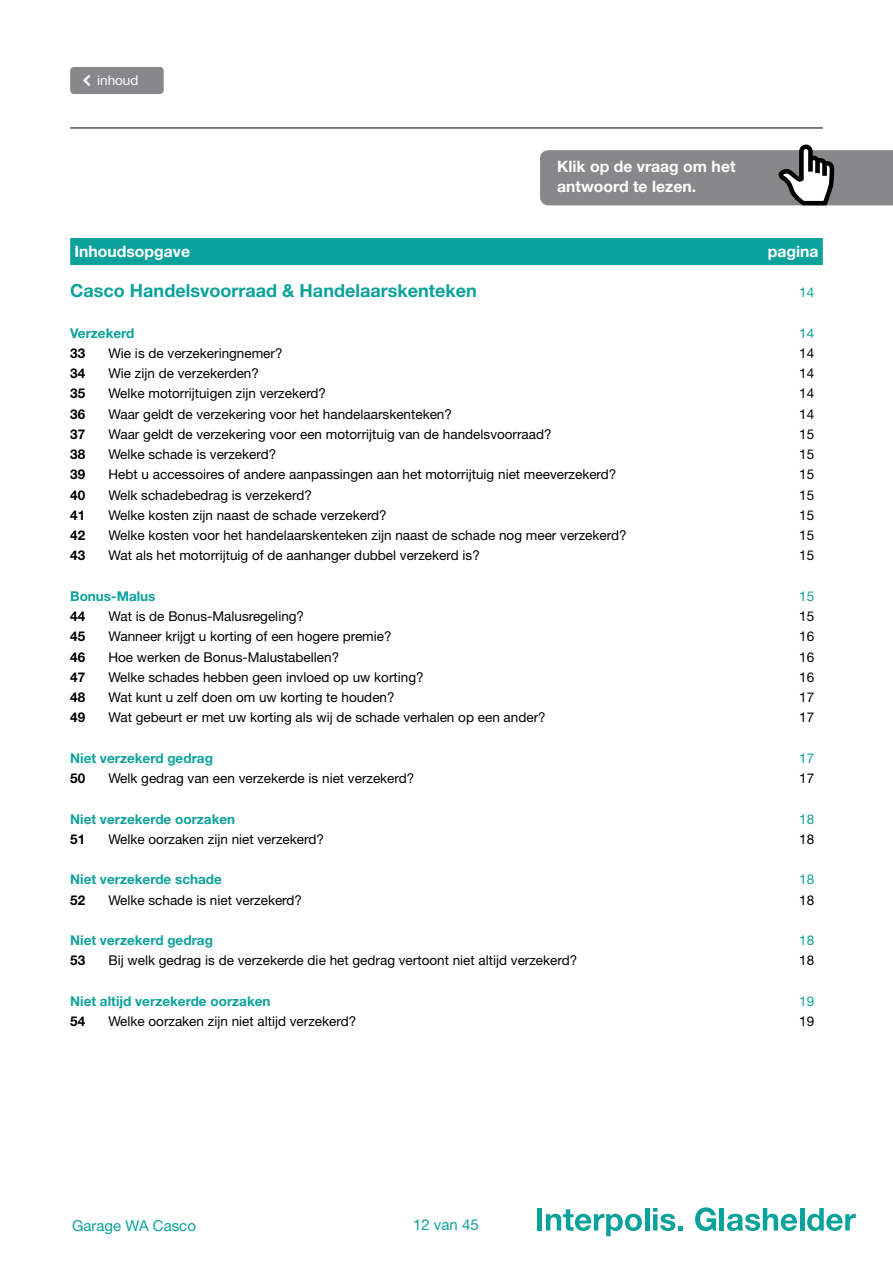
<style>
.page{position:relative;width:893px;height:1263px;background:#fff}
.page>*{position:absolute;margin:0;border:0;box-sizing:border-box;transform-origin:0 0}
.t1{font:700 18px "Helvetica Neue LT Std";color:#0ba29c}
.t2{font:700 15.75px/20.2px "Helvetica Neue LT Std";color:#fff}
.t3{font:15px "Helvetica Neue LT Std";color:#0ba29c}
.t4{font:13.5px "Helvetica Neue LT Std";color:#000}
.t5{font:700 13.5px "Helvetica Neue LT Std";color:#0ba29c}
.t6{font:700 13.5px "Helvetica Neue LT Std";color:#000}
.t7{font:13.5px "Helvetica Neue LT Std";color:#0ba29c}
.t8{font:13.5px "Helvetica Neue LT Std";color:#fff}
</style>
<div class="page">
<hr style="left:70px;top:128px;width:753px;height:1px;background:#000">
<div style="left:537px;top:1208px;width:5px;height:22px;background:#0ba29c"></div>
<svg style="left:546px;top:1209px;width:96px;height:27px"></svg>
<hr style="left:645px;top:1208px;width:4px;height:22px;background:#0ba29c">
<svg style="left:653px;top:1208px;width:30px;height:23px"></svg>
<svg style="left:695px;top:1207px;width:21px;height:24px"></svg>
<hr style="left:720px;top:1208px;width:4px;height:22px;background:#0ba29c">
<svg style="left:727px;top:1208px;width:70px;height:23px"></svg>
<hr style="left:800px;top:1208px;width:4px;height:22px;background:#0ba29c">
<svg style="left:807px;top:1208px;width:49px;height:23px"></svg>
<div style="left:70px;top:67px;width:94px;height:27px;background:#87888a"></div>
<svg style="left:540px;top:145px;width:353px;height:60px;background:#909193"></svg>
<div style="left:70px;top:238px;width:753px;height:27px;background:#0ba29c"></div>
<p class="t8" style="left:97px;top:72px;width:43px">inhoud</p>
<p class="t2" style="left:557px;top:156px;width:180px">Klik op de vraag om het antwoord te lezen.</p>
<p class="t2" style="left:74px;top:240px;width:117px">Inhoudsopgave</p>
<p class="t2" style="left:768px;top:240px;width:52px">pagina</p>
<h1 class="t1" style="left:70px;top:279px;width:408px">Casco Handelsvoorraad &amp; Handelaarskenteken</h1>
<p class="t7" style="left:799px;top:284px;width:17px">14</p>
<p class="t5" style="left:70px;top:324px;width:66px">Verzekerd</p>
<p class="t7" style="left:799px;top:325px;width:17px">14</p>
<p class="t6" style="left:70px;top:345px;width:17px">33</p>
<p class="t4" style="left:108px;top:345px;width:176px">Wie is de verzekeringnemer?</p>
<p class="t4" style="left:799px;top:345px;width:17px">14</p>
<p class="t6" style="left:70px;top:365px;width:17px">34</p>
<p class="t4" style="left:108px;top:365px;width:152px">Wie zijn de verzekerden?</p>
<p class="t4" style="left:799px;top:365px;width:17px">14</p>
<p class="t6" style="left:70px;top:385px;width:17px">35</p>
<p class="t4" style="left:108px;top:385px;width:219px">Welke motorrijtuigen zijn verzekerd?</p>
<p class="t4" style="left:799px;top:385px;width:17px">14</p>
<p class="t6" style="left:70px;top:405px;width:17px">36</p>
<p class="t4" style="left:108px;top:406px;width:345px">Waar geldt de verzekering voor het handelaarskenteken?</p>
<p class="t4" style="left:799px;top:406px;width:17px">14</p>
<p class="t6" style="left:70px;top:426px;width:17px">37</p>
<p class="t4" style="left:108px;top:426px;width:445px">Waar geldt de verzekering voor een motorrijtuig van de handelsvoorraad?</p>
<p class="t4" style="left:799px;top:426px;width:17px">15</p>
<p class="t6" style="left:70px;top:446px;width:17px">38</p>
<p class="t4" style="left:108px;top:446px;width:169px">Welke schade is verzekerd?</p>
<p class="t4" style="left:799px;top:446px;width:17px">15</p>
<p class="t6" style="left:70px;top:466px;width:17px">39</p>
<p class="t4" style="left:108px;top:466px;width:509px">Hebt u accessoires of andere aanpassingen aan het motorrijtuig niet meeverzekerd?</p>
<p class="t4" style="left:799px;top:466px;width:17px">15</p>
<p class="t6" style="left:70px;top:486px;width:17px">40</p>
<p class="t4" style="left:108px;top:487px;width:205px">Welk schadebedrag is verzekerd?</p>
<p class="t4" style="left:799px;top:487px;width:17px">15</p>
<p class="t6" style="left:70px;top:507px;width:17px">41</p>
<p class="t4" style="left:108px;top:507px;width:280px">Welke kosten zijn naast de schade verzekerd?</p>
<p class="t4" style="left:799px;top:507px;width:17px">15</p>
<p class="t6" style="left:70px;top:527px;width:17px">42</p>
<p class="t4" style="left:108px;top:527px;width:520px">Welke kosten voor het handelaarskenteken zijn naast de schade nog meer verzekerd?</p>
<p class="t4" style="left:799px;top:527px;width:17px">15</p>
<p class="t6" style="left:70px;top:547px;width:17px">43</p>
<p class="t4" style="left:108px;top:547px;width:373px">Wat als het motorrijtuig of de aanhanger dubbel verzekerd is?</p>
<p class="t4" style="left:799px;top:547px;width:17px">15</p>
<p class="t5" style="left:70px;top:588px;width:87px">Bonus-Malus</p>
<p class="t7" style="left:799px;top:588px;width:17px">15</p>
<p class="t6" style="left:70px;top:608px;width:17px">44</p>
<p class="t4" style="left:108px;top:608px;width:197px">Wat is de Bonus-Malusregeling?</p>
<p class="t4" style="left:799px;top:608px;width:17px">15</p>
<p class="t6" style="left:70px;top:628px;width:17px">45</p>
<p class="t4" style="left:108px;top:628px;width:285px">Wanneer krijgt u korting of een hogere premie?</p>
<p class="t4" style="left:799px;top:628px;width:17px">16</p>
<p class="t6" style="left:70px;top:648px;width:17px">46</p>
<p class="t4" style="left:108px;top:649px;width:232px">Hoe werken de Bonus-Malustabellen?</p>
<p class="t4" style="left:799px;top:649px;width:17px">16</p>
<p class="t6" style="left:70px;top:669px;width:17px">47</p>
<p class="t4" style="left:108px;top:669px;width:317px">Welke schades hebben geen invloed op uw korting?</p>
<p class="t4" style="left:799px;top:669px;width:17px">16</p>
<p class="t6" style="left:70px;top:689px;width:17px">48</p>
<p class="t4" style="left:108px;top:689px;width:288px">Wat kunt u zelf doen om uw korting te houden?</p>
<p class="t4" style="left:799px;top:689px;width:17px">17</p>
<p class="t6" style="left:70px;top:709px;width:17px">49</p>
<p class="t4" style="left:108px;top:709px;width:439px">Wat gebeurt er met uw korting als wij de schade verhalen op een ander?</p>
<p class="t4" style="left:799px;top:709px;width:17px">17</p>
<p class="t5" style="left:70px;top:750px;width:144px">Niet verzekerd gedrag</p>
<p class="t7" style="left:799px;top:750px;width:17px">17</p>
<p class="t6" style="left:70px;top:770px;width:17px">50</p>
<p class="t4" style="left:108px;top:770px;width:307px">Welk gedrag van een verzekerde is niet verzekerd?</p>
<p class="t4" style="left:799px;top:770px;width:17px">17</p>
<p class="t5" style="left:70px;top:810px;width:167px">Niet verzekerde oorzaken</p>
<p class="t7" style="left:799px;top:811px;width:17px">18</p>
<p class="t6" style="left:70px;top:831px;width:17px">51</p>
<p class="t4" style="left:108px;top:831px;width:217px">Welke oorzaken zijn niet verzekerd?</p>
<p class="t4" style="left:799px;top:831px;width:17px">18</p>
<p class="t5" style="left:70px;top:871px;width:153px">Niet verzekerde schade</p>
<p class="t7" style="left:799px;top:871px;width:17px">18</p>
<p class="t6" style="left:70px;top:891px;width:17px">52</p>
<p class="t4" style="left:108px;top:892px;width:195px">Welke schade is niet verzekerd?</p>
<p class="t4" style="left:799px;top:892px;width:17px">18</p>
<p class="t5" style="left:70px;top:932px;width:144px">Niet verzekerd gedrag</p>
<p class="t7" style="left:799px;top:932px;width:17px">18</p>
<p class="t6" style="left:70px;top:952px;width:17px">53</p>
<p class="t4" style="left:108px;top:952px;width:470px">Bij welk gedrag is de verzekerde die het gedrag vertoont niet altijd verzekerd?</p>
<p class="t4" style="left:799px;top:952px;width:17px">18</p>
<p class="t5" style="left:70px;top:993px;width:202px">Niet altijd verzekerde oorzaken</p>
<p class="t7" style="left:799px;top:993px;width:17px">19</p>
<p class="t6" style="left:70px;top:1013px;width:17px">54</p>
<p class="t4" style="left:108px;top:1013px;width:249px">Welke oorzaken zijn niet altijd verzekerd?</p>
<p class="t4" style="left:799px;top:1013px;width:17px">19</p>
<p class="t3" style="left:72px;top:1216px;width:125px">Garage WA Casco</p>
<p class="t3" style="left:413px;top:1216px;width:67px">12 van 45</p>
</div>
